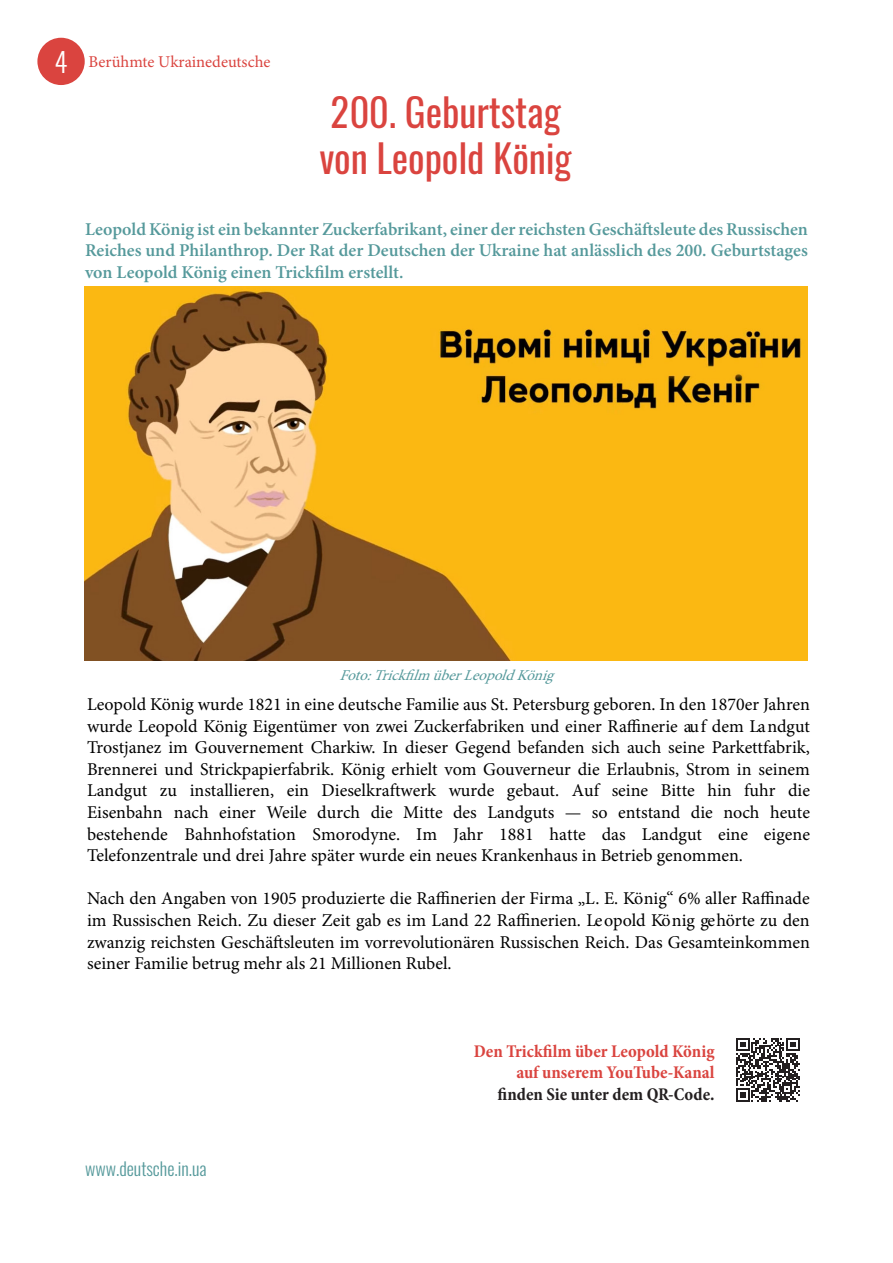
<style>
.page{position:relative;width:893px;height:1263px;background:#fff}
.page>*{position:absolute;margin:0;border:0;box-sizing:border-box;transform-origin:0 0}
.t1{font:italic 39px/46.8px "Oswald";color:#da443f}
.t2{font:300 27px "Oswald";color:#fff}
.t3{font:18px/21.6px "Minion Pro";color:#000;text-align:justify}
.t4{font:600 18px/21.6px "Minion Pro";color:#55999b;text-align:justify}
.t5{font:700 condensed 18px/21.6px "Minion Pro";color:#da443f;text-align:right}
.t6{font:700 condensed 18px "Minion Pro";color:#231f20}
.t7{font:300 18px "Oswald";color:#55999b}
.t8{font:16.5px "Minion Pro";color:#da443f}
.t9{font:italic 15px "Minion Pro";color:#55999b}
</style>
<div class="page">
<div style="left:37px;top:38px;width:48px;height:47px;background:#da443f;border-radius:50%"></div>
<img style="left:85px;top:287px;width:723px;height:374px">
<svg style="left:736px;top:1038px;width:64px;height:64px"></svg>
<p class="t2" style="left:54px;top:44px;width:15px">4</p>
<p class="t8" style="left:88px;top:51px;width:184px">Berühmte Ukrainedeutsche</p>
<p class="t1" style="left:320px;top:88px;width:254px">200. Geburtstag von Leopold König</p>
<p class="t4" style="left:85px;top:218px;width:724px">Leopold König ist ein bekannter Zuckerfabrikant, einer der reichsten Geschäftsleute des Russischen Reiches und Philanthrop. Der Rat der Deutschen der Ukraine hat anlässlich des 200. Geburtstages von Leopold König einen Trickfilm erstellt.</p>
<p class="t9" style="left:339px;top:665px;width:222px">Foto:TrickfilmüberLeopoldKönig</p>
<p class="t3" style="left:87px;top:693px;width:724px">Leopold König wurde 1821 in eine deutsche Familie aus St. Petersburg geboren. In den 1870er Jahren wurde Leopold König Eigentümer von zwei Zuckerfabriken und einer Raffinerie auf dem Landgut Trostjanez im Gouvernement Charkiw. In dieser Gegend befanden sich auch seine Parkettfabrik, Brennerei und Strickpapierfabrik. König erhielt vom Gouverneur die Erlaubnis, Strom in seinem Landgut zu installieren, ein Dieselkraftwerk wurde gebaut. Auf seine Bitte hin fuhr die Eisenbahn nach einer Weile durch die Mitte des Landguts — so entstand die noch heute bestehende Bahnhofstation Smorodyne. Im Jahr 1881 hatte das Landgut eine eigene Telefonzentrale und drei Jahre später wurde ein neues Krankenhaus in Betrieb genommen.</p>
<p class="t3" style="left:87px;top:888px;width:724px">Nach den Angaben von 1905 produzierte die Raffinerien der Firma „L. E. König“ 6% aller Raffinade im Russischen Reich. Zu dieser Zeit gab es im Land 22 Raffinerien. Leopold König gehörte zu den zwanzig reichsten Geschäftsleuten im vorrevolutionären Russischen Reich. Das Gesamteinkommen seiner Familie betrug mehr als 21 Millionen Rubel.</p>
<p class="t7" style="left:85px;top:1156px;width:123px">www.deutsche.in.ua</p>
<p class="t5" style="left:474px;top:1040px;width:242px">Den Trickfilm über Leopold König auf unserem YouTube-Kanal</p>
<p class="t6" style="left:498px;top:1081px;width:218px">finden Sie unter dem QR-Code.</p>
</div>
